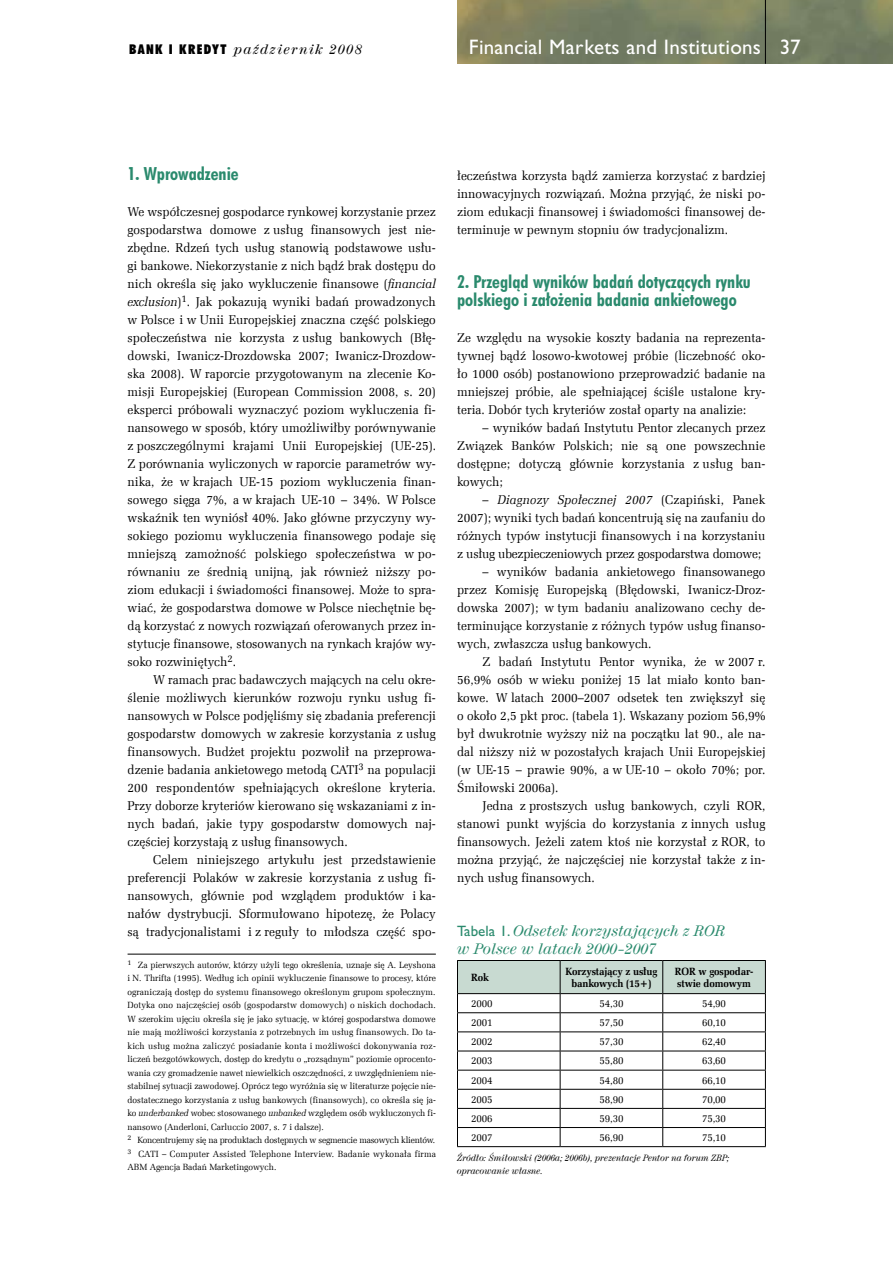
<style>
.page{position:relative;width:893px;height:1263px;background:#fff}
.page>*{position:absolute;margin:0;border:0;box-sizing:border-box;transform-origin:0 0}
.t1{font:21px "Gill Sans PL";letter-spacing:.01em;color:#fff}
.t2{font:18px/18px "Futura Bd Cn EU";color:#2a8a6d}
.t3{font:italic 15px/18px "Century 725 EU";color:#2a8a6d}
.t4{font:italic 13.5px "Century 725 EU";letter-spacing:.1em;color:#000}
.t5{font:12.75px/18px "Zapf Ellipt EU";color:#000;text-align:justify;scale:.95 1}
.t6{font:10.5px "Zapf Ellipt EU";letter-spacing:-.015em;color:#000;scale:.95 1}
.t7{font:700 10.5px/12px "Zapf Ellipt EU";letter-spacing:-.015em;color:#000;text-align:center;scale:.95 1}
.t8{font:9px/13.5px "Zapf Ellipt EU";color:#000;text-align:justify;scale:.95 1}
.t9{font:italic 9px/13.5px "Century 725 EU";color:#000;scale:.95 1}
.t10{font:9px "Zapf Ellipt EU";letter-spacing:-.02em;color:#000;scale:.95 1}
.t11{font:9px "Zapf Ellipt EU";letter-spacing:.02em;color:#000;scale:.95 1}
.s1{font-family:"Futura PL";font-weight:900;font-style:normal;font-stretch:condensed}
.s2{font-style:italic}
.s3{font-family:"Gill Sans PL";font-style:normal}
</style>
<div class="page">
<img style="left:457px;top:0;width:436px;height:64px">
<hr style="left:765px;top:0;width:1px;height:64px;background:#000">
<hr style="left:128px;top:954px;width:308px;height:1px;background:#000">
<svg style="left:457px;top:960px;width:309px;height:186px"></svg>
<hr style="left:457px;top:1146px;width:103px;height:1px;background:#000">
<hr style="left:560px;top:1146px;width:103px;height:1px;background:#000">
<hr style="left:663px;top:1146px;width:103px;height:1px;background:#000">
<p class="t4" style="left:129px;top:41px;width:234px"><span class="s1">BANK I KREDYT</span> październik 2008</p>
<h1 class="t1" style="left:469px;top:35px;width:333px">Financial Markets and Institutions 37</h1>
<h2 class="t2" style="left:128px;top:165px;width:113px">1. Wprowadzenie</h2>
<p class="t5" style="left:128px;top:203px;width:326px">We współczesnej gospodarce rynkowej korzystanie przez gospodarstwa domowe z usług finansowych jest nie&shy;zbędne. Rdzeń tych usług stanowią podstawowe usłu&shy;gi bankowe. Niekorzystanie z nich bądź brak dostępu do nich określa się jako wykluczenie finansowe (<span class="s2">financial exclusion</span>) . Jak pokazują wyniki badań prowadzonych w Polsce i w Unii Europejskiej znaczna część polskiego społeczeństwa nie korzysta z usług bankowych (Błę&shy;dowski, Iwanicz-Drozdowska 2007; Iwanicz-Drozdow&shy;ska 2008). W raporcie przygotowanym na zlecenie Ko&shy;misji Europejskiej (European Commission 2008, s. 20) eksperci próbowali wyznaczyć poziom wykluczenia fi&shy;nansowego w sposób, który umożliwiłby porównywanie z poszczególnymi krajami Unii Europejskiej (UE-25).<br>Z porównania wyliczonych w raporcie parametrów wy&shy;nika, że w krajach UE-15 poziom wykluczenia finan&shy;sowego sięga 7%, a w krajach UE-10 – 34%. W Polsce wskaźnik ten wyniósł 40%. Jako główne przyczyny wy&shy;sokiego poziomu wykluczenia finansowego podaje się mniejszą zamożność polskiego społeczeństwa w po&shy;równaniu ze średnią unijną, jak również niższy po&shy;ziom edukacji i świadomości finansowej. Może to spra&shy;wiać, że gospodarstwa domowe w Polsce niechętnie bę&shy;dą korzystać z nowych rozwiązań oferowanych przez in&shy;stytucje finansowe, stosowanych na rynkach krajów wy&shy;soko rozwiniętych .</p>
<p class="t5" style="left:128px;top:671px;width:326px;text-indent:26px">W ramach prac badawczych mających na celu okre&shy;ślenie możliwych kierunków rozwoju rynku usług fi&shy;nansowych w Polsce podjęliśmy się zbadania preferencji gospodarstw domowych w zakresie korzystania z usług finansowych. Budżet projektu pozwolił na przeprowa&shy;dzenie badania ankietowego metodą CATI na populacji 200 respondentów spełniających określone kryteria.<br>Przy doborze kryteriów kierowano się wskazaniami z in&shy;nych badań, jakie typy gospodarstw domowych naj&shy;częściej korzystają z usług finansowych.</p>
<p class="t5" style="left:128px;top:851px;width:326px;text-indent:26px">Celem niniejszego artykułu jest przedstawienie preferencji Polaków w zakresie korzystania z usług fi&shy;nansowych, głównie pod wzglądem produktów i ka&shy;nałów dystrybucji. Sformułowano hipotezę, że Polacy są tradycjonalistami i z reguły to młodsza część spo-</p>
<p class="t8" style="left:128px;top:958px;width:326px;text-indent:10px">Za pierwszych autorów, którzy użyli tego określenia, uznaje się A. Leyshona i N. Thrifta (1995). Według ich opinii wykluczenie finansowe to procesy, które ograniczają dostęp do systemu finansowego określonym grupom społecznym.<br>Dotyka ono najczęściej osób (gospodarstw domowych) o niskich dochodach.<br>W szerokim ujęciu określa się je jako sytuację, w której gospodarstwa domowe nie mają możliwości korzystania z potrzebnych im usług finansowych. Do ta&shy;kich usług można zaliczyć posiadanie konta i możliwości dokonywania roz&shy;liczeń bezgotówkowych, dostęp do kredytu o „rozsądnym” poziomie oprocento&shy;wania czy gromadzenie nawet niewielkich oszczędności, z uwzględnieniem nie&shy;stabilnej sytuacji zawodowej. Oprócz tego wyróżnia się w literaturze pojęcie nie&shy;dostatecznego korzystania z usług bankowych (finansowych), co określa się ja&shy;ko <span class="s2">underbanked</span> wobec stosowanego <span class="s2">unbanked</span> względem osób wykluczonych fi&shy;nansowo (Anderloni, Carluccio 2007, s. 7 i dalsze).</p>
<p class="t10" style="left:137px;top:1134px;width:315px">Koncentrujemy się na produktach dostępnych w segmencie masowych klientów.</p>
<p class="t11" style="left:139px;top:1148px;width:315px">CATI – Computer Assisted Telephone Interview. Badanie wykonała firma</p>
<p class="t8" style="left:128px;top:1160px;width:158px">ABM Agencja Badań Marketingowych.</p>
<p class="t5" style="left:457px;top:167px;width:326px">łeczeństwa korzysta bądź zamierza korzystać z bardziej innowacyjnych rozwiązań. Można przyjąć, że niski po&shy;ziom edukacji finansowej i świadomości finansowej de&shy;terminuje w pewnym stopniu ów tradycjonalizm.</p>
<h2 class="t2" style="left:457px;top:273px;width:295px">2. Przegląd wyników badań dotyczących rynku polskiego i założenia badania ankietowego</h2>
<p class="t5" style="left:457px;top:329px;width:326px">Ze względu na wysokie koszty badania na reprezenta&shy;tywnej bądź losowo-kwotowej próbie (liczebność oko&shy;ło 1000 osób) postanowiono przeprowadzić badanie na mniejszej próbie, ale spełniającej ściśle ustalone kry&shy;teria. Dobór tych kryteriów został oparty na analizie:</p>
<p class="t5" style="left:457px;top:419px;width:326px;text-indent:26px">– wyników badań Instytutu Pentor zlecanych przez Związek Banków Polskich; nie są one powszechnie dostępne; dotyczą głównie korzystania z usług ban&shy;kowych;</p>
<p class="t5" style="left:457px;top:491px;width:326px;text-indent:26px">– <span class="s2">Diagnozy Społecznej 2007</span> (Czapiński, Panek 2007); wyniki tych badań koncentrują się na zaufaniu do różnych typów instytucji finansowych i na korzystaniu z usług ubezpieczeniowych przez gospodarstwa domowe;</p>
<p class="t5" style="left:457px;top:563px;width:326px;text-indent:26px">– wyników badania ankietowego finansowanego przez Komisję Europejską (Błędowski, Iwanicz-Droz&shy;dowska 2007); w tym badaniu analizowano cechy de&shy;terminujące korzystanie z różnych typów usług finanso&shy;wych, zwłaszcza usług bankowych.</p>
<p class="t5" style="left:457px;top:653px;width:326px;text-indent:26px">Z badań Instytutu Pentor wynika, że w 2007 r.<br>56,9% osób w wieku poniżej 15 lat miało konto ban&shy;kowe. W latach 2000–2007 odsetek ten zwiększył się o około 2,5 pkt proc. (tabela 1). Wskazany poziom 56,9% był dwukrotnie wyższy niż na początku lat 90., ale na&shy;dal niższy niż w pozostałych krajach Unii Europejskiej (w UE-15 – prawie 90%, a w UE-10 – około 70%; por.<br>Śmiłowski 2006a).</p>
<p class="t5" style="left:457px;top:797px;width:326px;text-indent:26px">Jedna z prostszych usług bankowych, czyli ROR, stanowi punkt wyjścia do korzystania z innych usług finansowych. Jeżeli zatem ktoś nie korzystał z ROR, to można przyjąć, że najczęściej nie korzystał także z in&shy;nych usług finansowych.</p>
<p class="t3" style="left:457px;top:922px;width:270px"><span class="s3">Tabela 1.</span> Odsetek korzystających z ROR w Polsce w latach 2000–2007</p>
<p class="t7" style="left:471px;top:972px;width:20px">Rok</p>
<p class="t7" style="left:566px;top:966px;width:98px">Korzystający z usług bankowych (15+)</p>
<p class="t7" style="left:675px;top:966px;width:84px;text-align:left">ROR w gospodar&shy;stwie domowym</p>
<p class="t6" style="left:471px;top:997px;width:24px">2000</p>
<p class="t6" style="left:599px;top:997px;width:27px">54,30</p>
<p class="t6" style="left:702px;top:997px;width:27px">54,90</p>
<p class="t6" style="left:471px;top:1016px;width:24px">2001</p>
<p class="t6" style="left:599px;top:1016px;width:27px">57,50</p>
<p class="t6" style="left:702px;top:1016px;width:27px">60,10</p>
<p class="t6" style="left:471px;top:1035px;width:24px">2002</p>
<p class="t6" style="left:599px;top:1035px;width:27px">57,30</p>
<p class="t6" style="left:702px;top:1035px;width:27px">62,40</p>
<p class="t6" style="left:471px;top:1054px;width:24px">2003</p>
<p class="t6" style="left:599px;top:1054px;width:27px">55,80</p>
<p class="t6" style="left:702px;top:1054px;width:27px">63,60</p>
<p class="t6" style="left:471px;top:1074px;width:24px">2004</p>
<p class="t6" style="left:599px;top:1074px;width:27px">54,80</p>
<p class="t6" style="left:702px;top:1074px;width:27px">66,10</p>
<p class="t6" style="left:471px;top:1093px;width:24px">2005</p>
<p class="t6" style="left:599px;top:1093px;width:27px">58,90</p>
<p class="t6" style="left:702px;top:1093px;width:27px">70,00</p>
<p class="t6" style="left:471px;top:1112px;width:24px">2006</p>
<p class="t6" style="left:599px;top:1112px;width:27px">59,30</p>
<p class="t6" style="left:702px;top:1112px;width:27px">75,30</p>
<p class="t6" style="left:471px;top:1131px;width:24px">2007</p>
<p class="t6" style="left:599px;top:1131px;width:27px">56,90</p>
<p class="t6" style="left:702px;top:1131px;width:27px">75,10</p>
<p class="t9" style="left:457px;top:1150px;width:288px">Źródło: Śmiłowski (2006a; 2006b), prezentacje Pentor na forum ZBP; opracowanie własne.</p>
</div>
